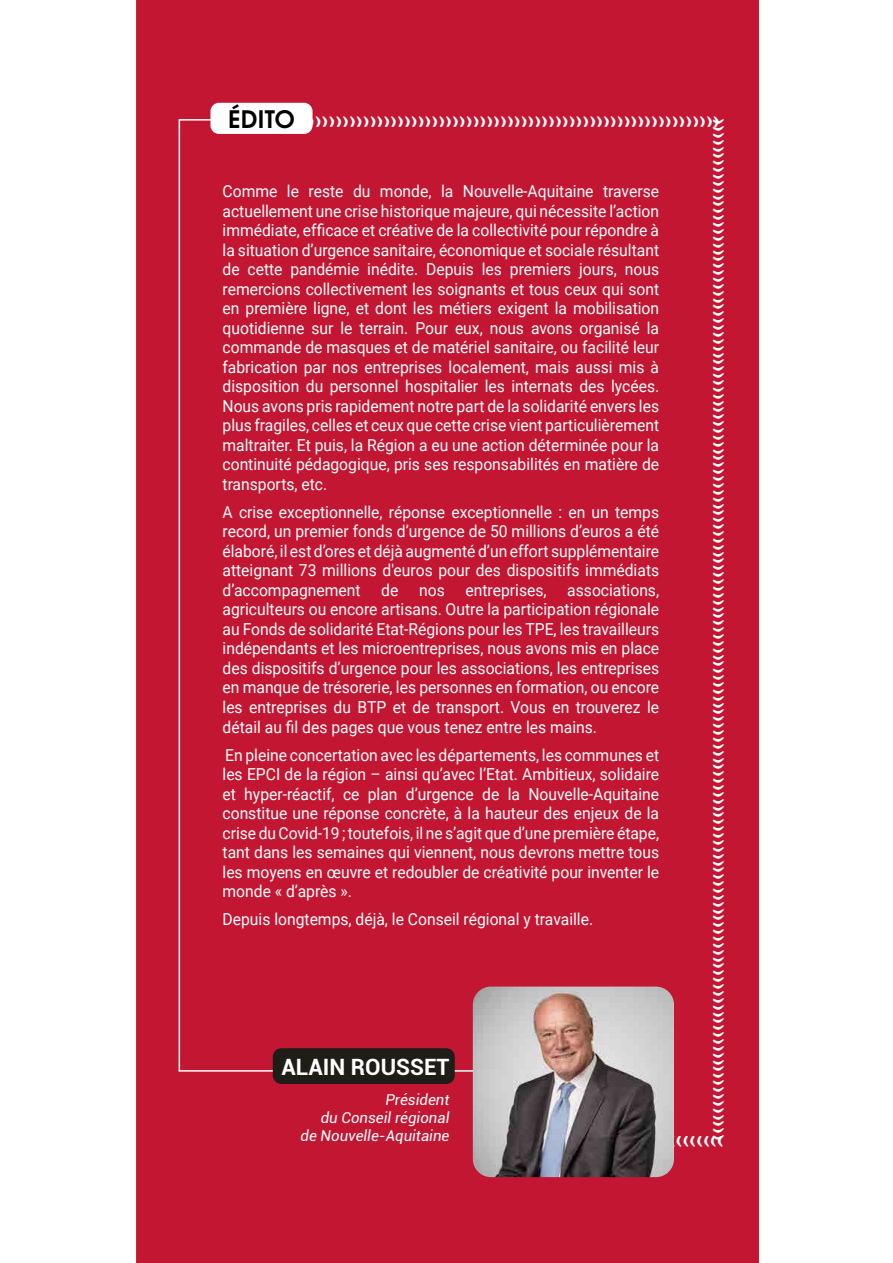
<style>
.page{position:relative;width:893px;height:1263px;background:#fff}
.page>*{position:absolute;margin:0;border:0;box-sizing:border-box;transform-origin:0 0}
.t1{font:700 24px "Te X Gyre Adventor";letter-spacing:.01em;color:#000}
.t2{font:700 22.5px "Roboto";color:#fff}
.t3{font:16.5px/19.5px "Roboto";color:#fff;text-align:justify;scale:.95 1}
.t4{font:italic 15px/18px "Roboto";color:#fff;text-align:right}
.t5{font:12px "Lion Font Official";color:#fff}
</style>
<div class="page">
<div style="left:136px;top:0;width:623px;height:1263px;background:#c31632"></div>
<div style="left:178px;top:118px;width:420px;height:954px;background:#c31632"></div>
<img style="left:473px;top:986px;width:201px;height:191px">
<div style="left:273px;top:1048px;width:182px;height:36px;background:#1e1d18;border-radius:9px"></div>
<div style="left:210px;top:103px;width:103px;height:31px;background:#fff;border-radius:9px"></div>
<h1 class="t1" style="left:228px;top:98px;width:68px">ÉDITO</h1>
<p class="t5" style="left:301px;top:115px;width:420px">AAAAAAAAAAAAAAAAAAAAAAAAAAAAAAAAAAAAAAAAAAAAAAAAAAAAAAAAAAAAA</p>
<p class="t5" style="left:724px;top:118px;width:1024px;rotate:90deg">AAAAAAAAAAAAAAAAAAAAAAAAAAAAAAAAAAAAAAAAAAAAAAAAAAAAAAAAAAAAAAAAAAAAAAAAAAAAAAAAAAAAAAAAAAAAAAAAAAAAAAAAAAAAAAAAAAAAAAAAAAAAAAAAAAAAAAAAAAAAAAAAAAAAA</p>
<p class="t3" style="left:223px;top:181px;width:461px">Comme le reste du monde, la Nouvelle-Aquitaine traverse actuellement une crise historique majeure, qui nécessite l’action immédiate, efficace et créative de la collectivité pour répondre à la situation d’urgence sanitaire, économique et sociale résultant de cette pandémie inédite. Depuis les premiers jours, nous remercions collectivement les soignants et tous ceux qui sont en première ligne, et dont les métiers exigent la mobilisation quotidienne sur le terrain. Pour eux, nous avons organisé la commande de masques et de matériel sanitaire, ou facilité leur fabrication par nos entreprises localement, mais aussi mis à disposition du personnel hospitalier les internats des lycées.<br>Nous avons pris rapidement notre part de la solidarité envers les plus fragiles, celles et ceux que cette crise vient particulièrement maltraiter. Et puis, la Région a eu une action déterminée pour la continuité pédagogique, pris ses responsabilités en matière de transports, etc.</p>
<p class="t3" style="left:223px;top:502px;width:461px">A crise exceptionnelle, réponse exceptionnelle : en un temps record, un premier fonds d’urgence de 50 millions d’euros a été élaboré, il est d’ores et déjà augmenté d’un effort supplémentaire atteignant 73 millions d'euros pour des dispositifs immédiats d’accompagnement</p>
<p class="t3" style="left:381px;top:580px;width:20px">de</p>
<p class="t3" style="left:419px;top:580px;width:29px">nos</p>
<p class="t3" style="left:466px;top:580px;width:87px">entreprises,</p>
<p class="t3" style="left:223px;top:580px;width:461px;text-indent:345px">associations, agriculteurs ou encore artisans. Outre la participation régionale au Fonds de solidarité Etat-Régions pour les TPE, les travailleurs indépendants et les microentreprises, nous avons mis en place des dispositifs d’urgence pour les associations, les entreprises en manque de trésorerie, les personnes en formation, ou encore les entreprises du BTP et de transport. Vous en trouverez le détail au fil des pages que vous tenez entre les mains.</p>
<p class="t3" style="left:223px;top:744px;width:461px">En pleine concertation avec les départements, les communes et les EPCI de la région – ainsi qu’avec l’Etat. Ambitieux, solidaire et hyper-réactif, ce plan d’urgence de la Nouvelle-Aquitaine constitue une réponse concrète, à la hauteur des enjeux de la crise du Covid-19 ; toutefois, il ne s’agit que d’une première étape, tant dans les semaines qui viennent, nous devrons mettre tous les moyens en œuvre et redoubler de créativité pour inventer le monde « d’après ».</p>
<p class="t3" style="left:223px;top:909px;width:392px">Depuis longtemps, déjà, le Conseil régional y travaille.</p>
<h2 class="t2" style="left:281px;top:1051px;width:169px">ALAIN ROUSSET</h2>
<p class="t4" style="left:300px;top:1090px;width:150px">Président<br>du Conseil régional<br>de Nouvelle-Aquitaine</p>
</div>
